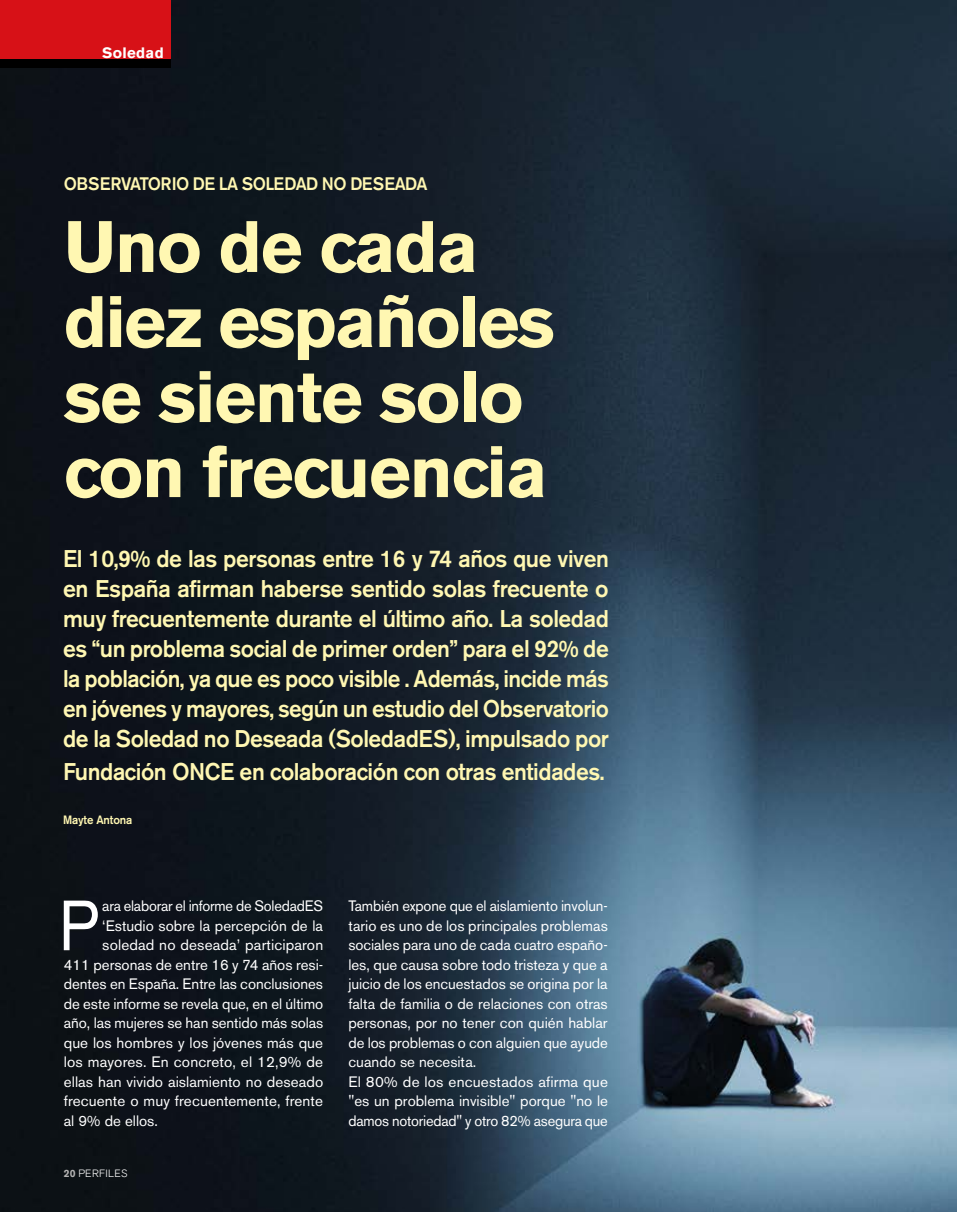
<style>
.page{position:relative;width:957px;height:1212px;background:#fff}
.page>*{position:absolute;margin:0;border:0;box-sizing:border-box;transform-origin:0 0}
.t1{font:700 72px/75px "Akzidenz Grotesk BE";letter-spacing:-.02em;color:#fff7b2}
.t2{font:70.2px "Akzidenz Grotesk BE";color:#fff;scale:.9 1}
.t3{font:500 24px/30px "Akzidenz Grotesk BE";letter-spacing:-.02em;color:#fff7b2;text-align:justify;scale:.95 1}
.t4{font:500 18px "Akzidenz Grotesk BE";letter-spacing:-.03em;color:#fff7b2;scale:.95 1}
.t5{font:15px/19.5px "Akzidenz Grotesk BE";color:#fff}
.t6{font:700 15px "Akzidenz Grotesk BE";color:#fff}
.t7{font:700 15px "Akzidenz Grotesk BE";letter-spacing:.02em;color:#fff}
.t8{font:500 12px "Akzidenz Grotesk BE";letter-spacing:-.01em;color:#fff7b2;scale:.95 1}
.t9{font:300 10.5px "Akzidenz Grotesk BE";letter-spacing:.04em;color:#fff}
.s1{font-weight:700;color:#b3b2b2}
</style>
<div class="page">
<img style="left:0;top:0;width:957px;height:1212px">
<div style="left:0;top:0;width:170px;height:60px;background:#d71117"></div>
<div style="left:0;top:60px;width:170px;height:8px;background:#000"></div>
<p class="t6" style="left:96px;top:40px;width:69px">Cuidados</p>
<p class="t7" style="left:102px;top:44px;width:63px">Soledad</p>
<p class="t4" style="left:64px;top:172px;width:384px">OBSERVATORIO DE LA SOLEDAD NO DESEADA</p>
<h1 class="t1" style="left:64px;top:210px;width:492px">Uno de cada diez españoles se siente solo con frecuencia</h1>
<p class="t3" style="left:63px;top:544px;width:576px">El 10,9% de las personas entre 16 y 74 años que viven en España afirman haberse sentido solas frecuente o muy frecuentemente durante el último año. La soledad es “un problema social de primer orden” para el 92% de la población, ya que es poco visible . Además, incide más en jóvenes y mayores, según un estudio del Observatorio de la Soledad no Deseada (SoledadES), impulsado por</p>
<h3 class="t3" style="left:63px;top:757px;width:571px">Fundación ONCE en colaboración con otras entidades.</h3>
<p class="t8" style="left:63px;top:812px;width:74px">Mayte Antona</p>
<h2 class="t2" style="left:59px;top:884px;width:45px">P</h2>
<p class="t5" style="left:102px;top:896px;width:222px">ara elaborar el informe de SoledadES</p>
<p class="t5" style="left:102px;top:916px;width:222px">‘Estudio sobre la percepción de la</p>
<p class="t5" style="left:102px;top:935px;width:222px">soledad no deseada’ participaron</p>
<p class="t5" style="left:64px;top:955px;width:261px">411 personas de entre 16 y 74 años resi-</p>
<p class="t5" style="left:64px;top:974px;width:261px">dentes en España. Entre las conclusiones</p>
<p class="t5" style="left:64px;top:994px;width:261px">de este informe se revela que, en el último</p>
<p class="t5" style="left:64px;top:1013px;width:261px">año, las mujeres se han sentido más solas</p>
<p class="t5" style="left:64px;top:1033px;width:261px">que los hombres y los jóvenes más que</p>
<p class="t5" style="left:64px;top:1052px;width:261px">los mayores. En concreto, el 12,9% de</p>
<p class="t5" style="left:64px;top:1072px;width:261px">ellas han vivido aislamiento no deseado</p>
<p class="t5" style="left:64px;top:1091px;width:261px">frecuente o muy frecuentemente, frente</p>
<p class="t5" style="left:64px;top:1111px;width:96px">al 9% de ellos.</p>
<p class="t9" style="left:64px;top:1167px;width:65px"><span class="s1">20</span> PERFILES</p>
<p class="t5" style="left:348px;top:896px;width:261px">También expone que el aislamiento involun&shy;tario es uno de los principales problemas sociales para uno de cada cuatro españo&shy;les, que causa sobre todo tristeza y que a juicio de los encuestados se origina por la falta de familia o de relaciones con otras personas, por no tener con quién hablar de los problemas o con alguien que ayude cuando se necesita.<br>El 80% de los encuestados afirma que "es un problema invisible" porque "no le damos notoriedad" y otro 82% asegura que</p>
</div>
